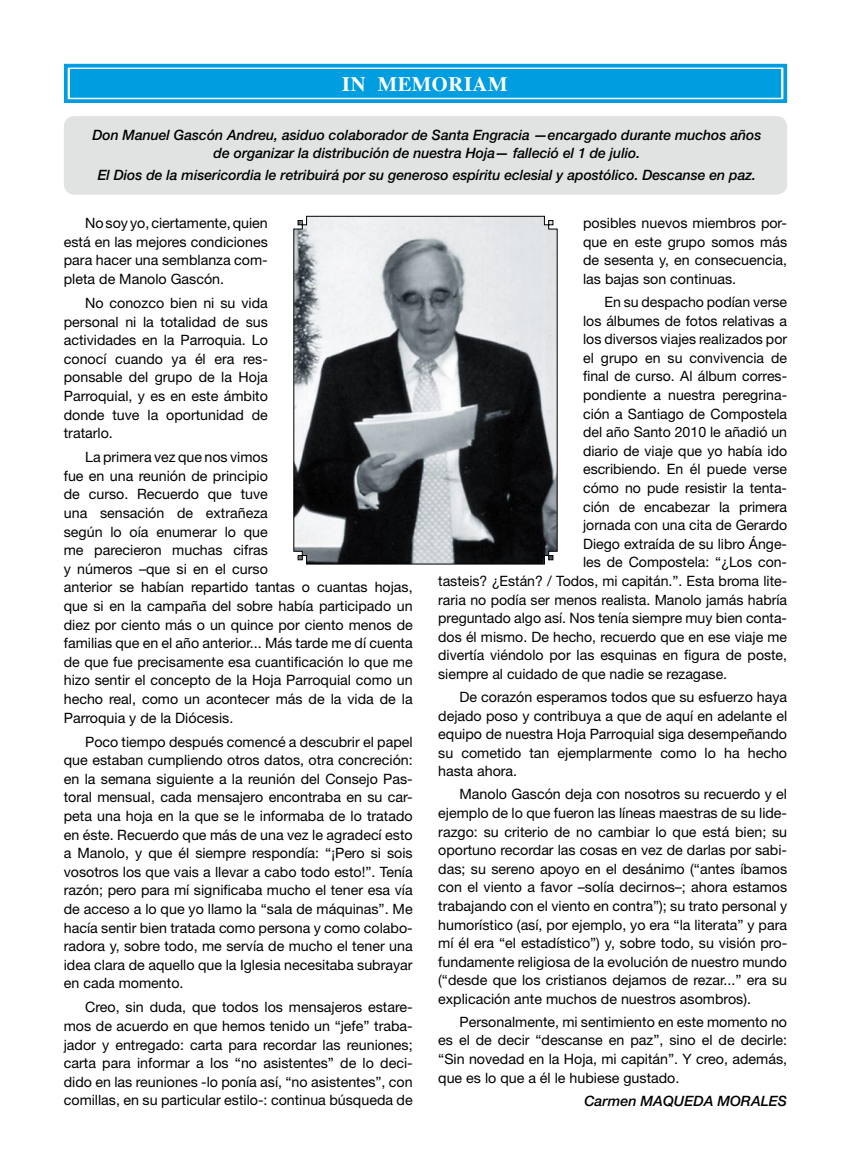
<style>
.page{position:relative;width:851px;height:1170px;background:#fff}
.page>*{position:absolute;margin:0;border:0;box-sizing:border-box;transform-origin:0 0}
.t1{font:700 20.55px "Times";letter-spacing:.03em;color:#fff}
.t2{font:14.25px/18.6px "Helvetica Neue LT Std";color:#000;text-align:justify}
.t3{font:italic 500 14.25px/18px "Helvetica Neue LT Std";color:#000;text-align:center}
</style>
<div class="page">
<div style="left:64px;top:116px;width:723px;height:79px;background:#e1e2e2;border-radius:11px"></div>
<div style="left:71px;top:70px;width:709px;height:27px;background:#009ee0"></div>
<div style="left:64px;top:64px;width:723px;height:39px;border:4px solid #009ee0"></div>
<div style="left:70px;top:69px;width:711px;height:29px;border:1px solid #009ee0"></div>
<svg style="left:293px;top:215px;width:265px;height:349px;background:#808386"></svg>
<h1 class="t1" style="left:342px;top:64px;width:167px">IN MEMORIAM</h1>
<p class="t3" style="left:92px;top:126px;width:670px">Don Manuel Gascón Andreu, asiduo colaborador de Santa Engracia —encargado durante muchos años de organizar la distribución de nuestra Hoja— falleció el 1 de julio.</p>
<p class="t3" style="left:98px;top:166px;width:659px">El Dios de la misericordia le retribuirá por su generoso espíritu eclesial y apostólico. Descanse en paz.</p>
<p class="t2" style="left:64px;top:214px;width:205px;text-indent:21px">No soy yo, ciertamente, quien está en las mejores condiciones para hacer una semblanza com&shy;pleta de Manolo Gascón.</p>
<p class="t2" style="left:64px;top:293px;width:205px;text-indent:21px">No conozco bien ni su vida personal ni la totalidad de sus actividades en la Parroquia. Lo conocí cuando ya él era res&shy;ponsable del grupo de la Hoja Parroquial, y es en este ámbito donde tuve la oportunidad de tratarlo.</p>
<p class="t2" style="left:64px;top:447px;width:350px;text-align:left;text-indent:21px">La primera vez que nos vimos<br>fue en una reunión de principio<br>de curso. Recuerdo que tuve<br>una sensación de extrañeza<br>según lo oía enumerar lo que<br>me parecieron muchas cifras<br>y números –que si en el curso<br>anterior se habían repartido tantas o cuantas hojas, que si en la campaña del sobre había participado un diez por ciento más o un quince por ciento menos de familias que en el año anterior... Más tarde me dí cuenta de que fue precisamente esa cuantificación lo que me hizo sentir el concepto de la Hoja Parroquial como un hecho real, como un acontecer más de la vida de la Parroquia y de la Diócesis.</p>
<p class="t2" style="left:64px;top:732px;width:350px;text-indent:21px">Poco tiempo después comencé a descubrir el papel que estaban cumpliendo otros datos, otra concreción: en la semana siguiente a la reunión del Consejo Pas&shy;toral mensual, cada mensajero encontraba en su car&shy;peta una hoja en la que se le informaba de lo tratado en éste. Recuerdo que más de una vez le agradecí esto a Manolo, y que él siempre respondía: “¡Pero si sois vosotros los que vais a llevar a cabo todo esto!”. Tenía razón; pero para mí significaba mucho el tener esa vía de acceso a lo que yo llamo la “sala de máquinas”. Me hacía sentir bien tratada como persona y como colabo&shy;radora y, sobre todo, me servía de mucho el tener una idea clara de aquello que la Iglesia necesitaba subrayar en cada momento.</p>
<p class="t2" style="left:64px;top:997px;width:350px;text-indent:21px">Creo, sin duda, que todos los mensajeros estare&shy;mos de acuerdo en que hemos tenido un “jefe” traba&shy;jador y entregado: carta para recordar las reuniones; carta para informar a los “no asistentes” de lo deci&shy;dido en las reuniones -lo ponía así, “no asistentes”, con comillas, en su particular estilo-: continua búsqueda de</p>
<p class="t2" style="left:583px;top:213px;width:205px">posibles nuevos miembros por&shy;que en este grupo somos más de sesenta y, en consecuencia, las bajas son continuas.</p>
<p class="t2" style="left:604px;top:292px;width:184px">En su despacho podían verse</p>
<p class="t2" style="left:583px;top:311px;width:205px">los álbumes de fotos relativas a</p>
<p class="t2" style="left:583px;top:329px;width:205px">los diversos viajes realizados por</p>
<p class="t2" style="left:583px;top:348px;width:205px">el grupo en su convivencia de</p>
<p class="t2" style="left:583px;top:367px;width:205px">final de curso. Al álbum corres-</p>
<p class="t2" style="left:583px;top:385px;width:205px">pondiente a nuestra peregrina-</p>
<p class="t2" style="left:583px;top:404px;width:205px">ción a Santiago de Compostela</p>
<p class="t2" style="left:583px;top:422px;width:205px">del año Santo 2010 le añadió un</p>
<p class="t2" style="left:583px;top:441px;width:205px">diario de viaje que yo había ido</p>
<p class="t2" style="left:583px;top:460px;width:205px">escribiendo. En él puede verse</p>
<p class="t2" style="left:583px;top:478px;width:205px">cómo no pude resistir la tenta-</p>
<p class="t2" style="left:583px;top:497px;width:205px">ción de encabezar la primera</p>
<p class="t2" style="left:583px;top:515px;width:205px">jornada con una cita de Gerardo</p>
<p class="t2" style="left:583px;top:534px;width:205px">Diego extraída de su libro Ánge-</p>
<p class="t2" style="left:583px;top:553px;width:205px">les de Compostela: “¿Los con-</p>
<p class="t2" style="left:438px;top:571px;width:350px">tasteis? ¿Están? / Todos, mi capitán.”. Esta broma lite-</p>
<p class="t2" style="left:438px;top:590px;width:350px">raria no podía ser menos realista. Manolo jamás habría</p>
<p class="t2" style="left:438px;top:608px;width:350px">preguntado algo así. Nos tenía siempre muy bien conta-</p>
<p class="t2" style="left:438px;top:627px;width:350px">dos él mismo. De hecho, recuerdo que en ese viaje me</p>
<p class="t2" style="left:438px;top:646px;width:350px">divertía viéndolo por las esquinas en figura de poste,</p>
<p class="t2" style="left:438px;top:664px;width:290px">siempre al cuidado de que nadie se rezagase.</p>
<p class="t2" style="left:438px;top:687px;width:350px;text-indent:21px">De corazón esperamos todos que su esfuerzo haya dejado poso y contribuya a que de aquí en adelante el equipo de nuestra Hoja Parroquial siga desempeñando su cometido tan ejemplarmente como lo ha hecho hasta ahora.</p>
<p class="t2" style="left:438px;top:784px;width:350px;text-indent:21px">Manolo Gascón deja con nosotros su recuerdo y el ejemplo de lo que fueron las líneas maestras de su lide&shy;razgo: su criterio de no cambiar lo que está bien; su oportuno recordar las cosas en vez de darlas por sabi&shy;das; su sereno apoyo en el desánimo (“antes íbamos con el viento a favor –solía decirnos–; ahora estamos trabajando con el viento en contra”); su trato personal y humorístico (así, por ejemplo, yo era “la literata” y para mí él era “el estadístico”) y, sobre todo, su visión pro&shy;fundamente religiosa de la evolución de nuestro mundo (“desde que los cristianos dejamos de rezar...” era su explicación ante muchos de nuestros asombros).</p>
<p class="t2" style="left:438px;top:1012px;width:350px;text-indent:21px">Personalmente, mi sentimiento en este momento no es el de decir “descanse en paz”, sino el de decirle: “Sin novedad en la Hoja, mi capitán”. Y creo, además, que es lo que a él le hubiese gustado.</p>
<p class="t3" style="left:584px;top:1091px;width:204px">Carmen MAQUEDA MORALES</p>
</div>
